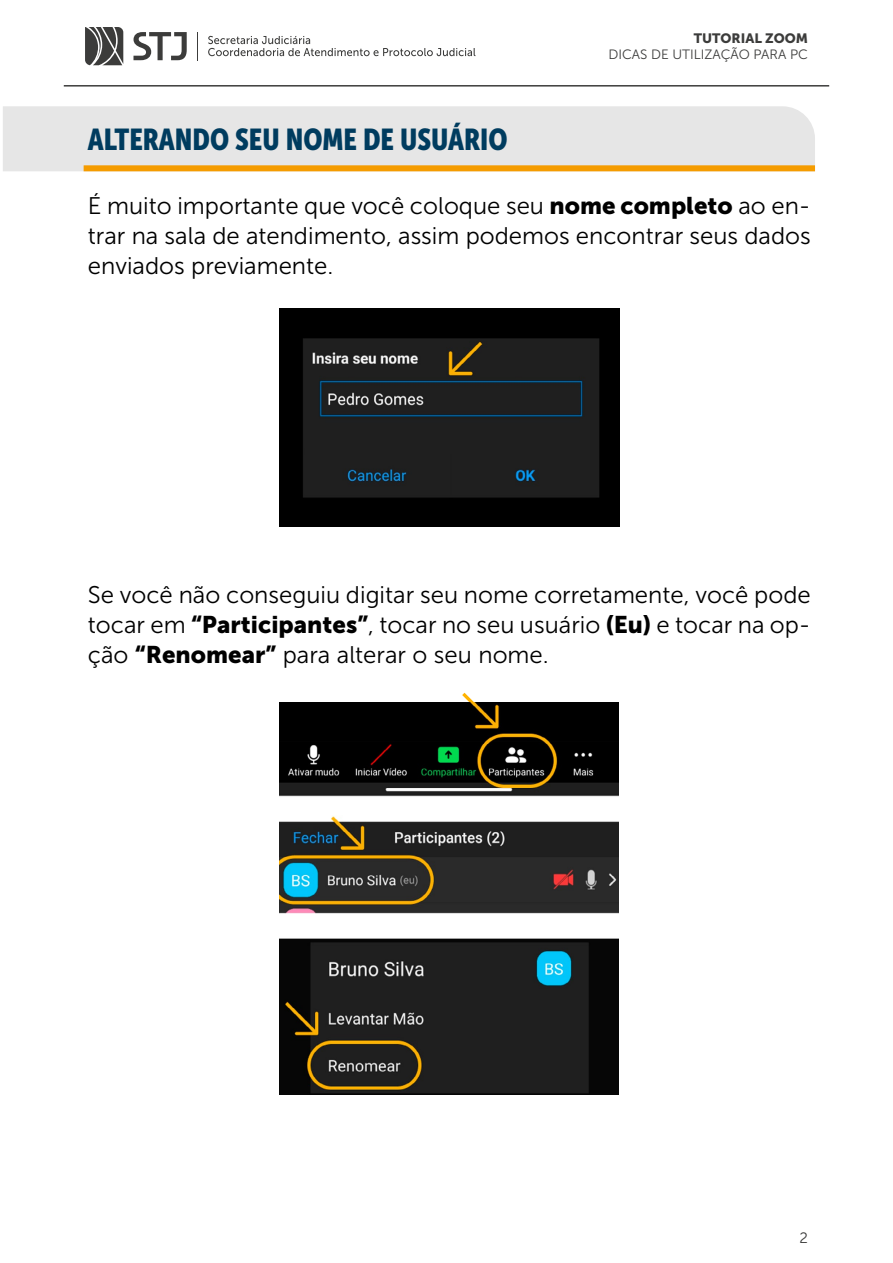
<style>
.page{position:relative;width:893px;height:1263px;background:#fff}
.page>*{position:absolute;margin:0;border:0;box-sizing:border-box;transform-origin:0 0}
.t1{font:30px "Museo Sans Cond 900";color:#003c5f}
.t2{font:24px/30px "Museo Sans 300";color:#000;text-align:justify}
.t3{font:15px "Museo Sans 300";color:#3c3c3b}
.t4{font:13.5px "Museo Sans 300";color:#3c3c3b}
.t5{font:13.5px "Museo Sans 900";color:#3c3c3b}
.s1{font-family:"Museo Sans 900"}
</style>
<div class="page">
<hr style="left:64px;top:85px;width:765px;height:2px;background:#3c3c3b">
<svg style="left:197px;top:32px;width:1px;height:28px"></svg>
<svg style="left:208px;top:36px;width:267px;height:20px"></svg>
<svg style="left:133px;top:32px;width:54px;height:28px"></svg>
<svg style="left:85px;top:27px;width:38px;height:38px"></svg>
<div style="left:3px;top:106px;width:812px;height:65px;background:#e6e6e6"></div>
<div style="left:84px;top:165px;width:731px;height:6px;background:#f59c00"></div>
<img style="left:279px;top:308px;width:340px;height:218px">
<svg style="left:462px;top:692px;width:12px;height:10px"></svg>
<img style="left:280px;top:702px;width:339px;height:393px">
<p class="t1" style="left:88px;top:123px;width:421px">ALTERANDO SEU NOME DE USUÁRIO</p>
<p class="t5" style="left:694px;top:31px;width:116px">TUTORIAL ZOOM</p>
<p class="t4" style="left:608px;top:47px;width:201px">DICAS DE UTILIZAÇÃO PARA PC</p>
<p class="t2" style="left:88px;top:191px;width:724px">É muito importante que você coloque seu <span class="s1">nome completo</span> ao en&shy;trar na sala de atendimento, assim podemos encontrar seus dados enviados previamente.</p>
<p class="t2" style="left:88px;top:580px;width:724px">Se você não conseguiu digitar seu nome corretamente, você pode tocar em <span class="s1">“Participantes”</span>, tocar no seu usuário <span class="s1">(Eu)</span> e tocar na op&shy;ção <span class="s1">“Renomear”</span> para alterar o seu nome.</p>
<p class="t3" style="left:799px;top:1230px;width:10px">2</p>
</div>
